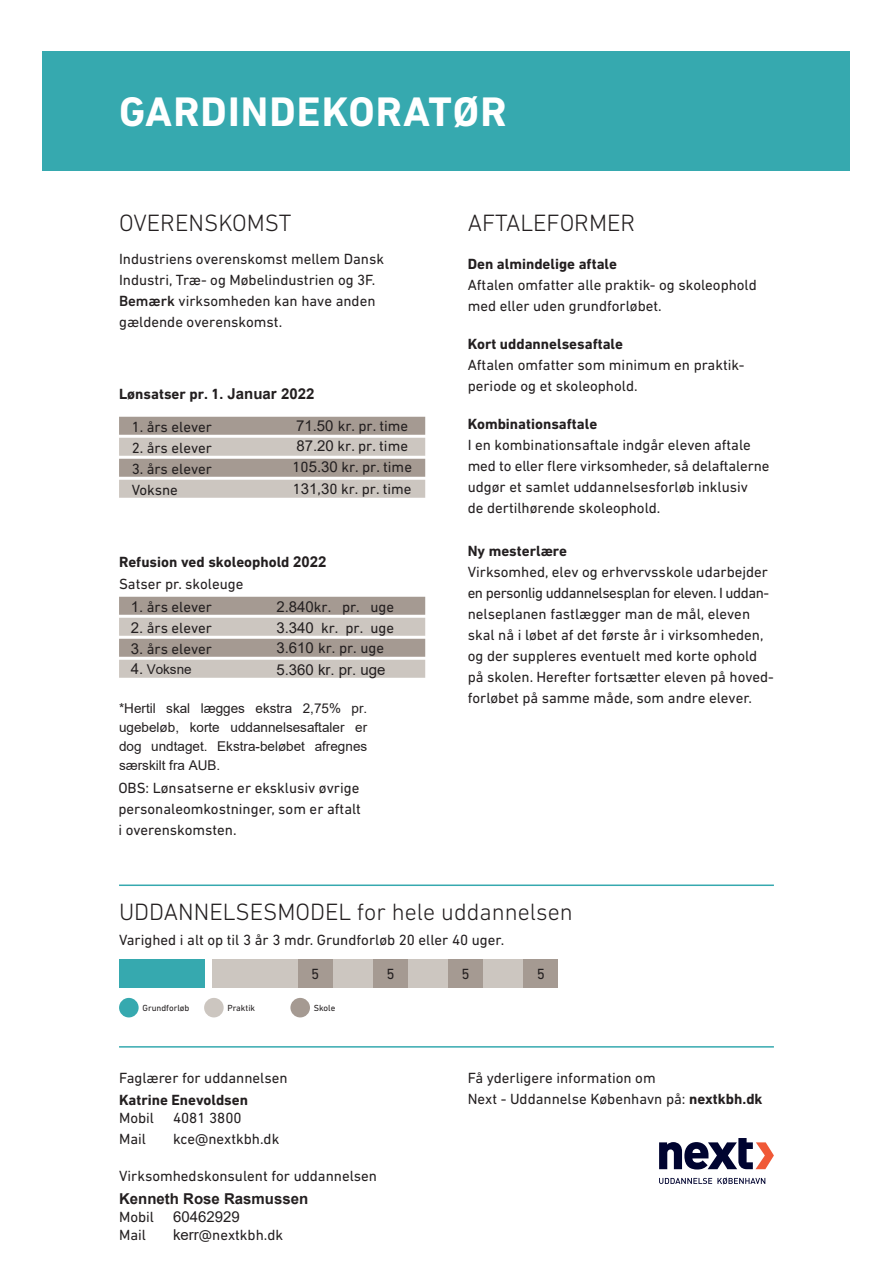
<style>
.page{position:relative;width:893px;height:1263px;background:#fff}
.page>*{position:absolute;margin:0;border:0;box-sizing:border-box;transform-origin:0 0}
.t1{font:700 42px "DIN Next LT Pro";letter-spacing:.025em;color:#fff}
.t2{font:300 24px "DIN Next LT Pro";color:#231f20}
.t3{font:15px/21px "DIN Next LT Pro";color:#231f20}
.t4{font:700 15px/21.9px "DIN Next LT Pro";color:#231f20}
.t5{font:15px "Arial";color:#231f20}
.t6{font:700 15px "Arial";color:#231f20}
.t7{font:13.5px/18.9px "Arial";color:#231f20;text-align:justify}
.t8{font:9px "DIN Next LT Pro";color:#231f20}
.s1{font-weight:500}
.s2{font-family:"Arial"}
.s3{font-weight:400}
.s4{font-size:15px}
.s5{font-weight:700}
</style>
<div class="page">
<div style="left:43px;top:51px;width:807px;height:119px;background:#36a9af"></div>
<div style="left:119px;top:959px;width:85px;height:28px;background:#36a9af"></div>
<div style="left:119px;top:998px;width:20px;height:19px;background:#36a9af;border-radius:50%"></div>
<div style="left:204px;top:998px;width:20px;height:19px;background:#ccc6c0;border-radius:50%"></div>
<div style="left:290px;top:998px;width:20px;height:19px;background:#a59a92;border-radius:50%"></div>
<hr style="left:119px;top:884px;width:655px;height:2px;background:#36a9af">
<hr style="left:119px;top:1046px;width:655px;height:1px;background:#36a9af">
<svg style="left:659px;top:1138px;width:115px;height:31px"></svg>
<svg style="left:659px;top:1177px;width:106px;height:7px"></svg>
<div style="left:213px;top:959px;width:345px;height:28px;background:#ccc6c0"></div>
<div style="left:373px;top:959px;width:34px;height:28px;background:#a59a92"></div>
<div style="left:449px;top:959px;width:34px;height:28px;background:#a59a92"></div>
<div style="left:524px;top:959px;width:34px;height:28px;background:#a59a92"></div>
<div style="left:298px;top:959px;width:34px;height:28px;background:#a59a92"></div>
<div style="left:119px;top:417px;width:306px;height:18px;background:#a59a92"></div>
<div style="left:119px;top:438px;width:306px;height:18px;background:#ccc6c0"></div>
<div style="left:119px;top:459px;width:306px;height:18px;background:#a59a92"></div>
<div style="left:119px;top:480px;width:306px;height:18px;background:#ccc6c0"></div>
<div style="left:119px;top:597px;width:306px;height:18px;background:#a59a92"></div>
<div style="left:119px;top:618px;width:306px;height:18px;background:#ccc6c0"></div>
<div style="left:119px;top:639px;width:306px;height:18px;background:#a59a92"></div>
<div style="left:119px;top:660px;width:306px;height:18px;background:#ccc6c0"></div>
<h1 class="t1" style="left:119px;top:87px;width:389px">GARDINDEKORATØR</h1>
<h2 class="t2" style="left:119px;top:209px;width:174px">OVERENSKOMST</h2>
<p class="t3" style="left:119px;top:249px;width:266px">Industriens overenskomst mellem Dansk Industri, Træ- og Møbelindustrien og 3F.<br><span class="s1">Bemærk</span> virksomheden kan have anden gældende overenskomst.</p>
<p class="t4" style="left:119px;top:383px;width:197px">Lønsatser pr. 1. <span class="s2">Januar 2022</span></p>
<p class="t3" style="left:132px;top:416px;width:82px">1. års elever</p>
<p class="t3" style="left:132px;top:437px;width:82px">2. års elever</p>
<p class="t3" style="left:132px;top:458px;width:82px">3. års elever<br>Voksne</p>
<p class="t3" style="left:292px;top:415px;width:121px"><span class="s2">71.50</span> kr. pr. time<br><span class="s2">87.20</span> kr. pr. time<br>10<span class="s2">5.30</span> kr. pr. time<br>1<span class="s2">31</span>,<span class="s2">3</span>0 kr. pr. time</p>
<p class="t4" style="left:119px;top:551px;width:209px">Refusion ved skoleophold <span class="s2">2022<br></span><span class="s3">Satser pr. skoleuge</span></p>
<p class="t3" style="left:131px;top:596px;width:83px"><span class="s2">1.</span> års elever</p>
<p class="t3" style="left:131px;top:617px;width:83px"><span class="s2">2.</span> års elever</p>
<p class="t3" style="left:131px;top:638px;width:83px"><span class="s2">3.</span> års elever</p>
<p class="t7" style="left:131px;top:659px;width:62px"><span class="s4">4.</span> Voksne</p>
<p class="t3" style="left:276px;top:596px;width:119px;text-align:justify"><span class="s2">2.840</span>kr. pr. uge <span class="s2">3.340</span> kr. pr. uge <span class="s2">3.610</span> kr. pr. uge</p>
<p class="t5" style="left:276px;top:659px;width:111px">5.360 kr. pr. uge</p>
<p class="t7" style="left:119px;top:699px;width:250px">*Hertil skal lægges ekstra 2,75% pr. ugebeløb, korte uddannelsesaftaler er dog undtaget. Ekstra-beløbet afregnes særskilt fra AUB.</p>
<p class="t3" style="left:118px;top:777px;width:244px;text-align:justify">OBS: Lønsatserne er eksklusiv øvrige personaleomkostninger, som er aftalt i overenskomsten.</p>
<h2 class="t2" style="left:468px;top:209px;width:169px">AFTALEFORMER</h2>
<p class="t4" style="left:468px;top:253px;width:151px">Den almindelige aftale</p>
<p class="t3" style="left:468px;top:274px;width:291px">Aftalen omfatter alle praktik- og skoleophold med eller uden grundforløbet.</p>
<p class="t4" style="left:468px;top:333px;width:157px">Kort uddannelsesaftale</p>
<p class="t3" style="left:468px;top:354px;width:278px">Aftalen omfatter som minimum en praktik&shy;periode og et skoleophold.</p>
<p class="t4" style="left:468px;top:413px;width:131px">Kombinationsaftale</p>
<p class="t3" style="left:468px;top:434px;width:303px">I en kombinationsaftale indgår eleven aftale med to eller flere virksomheder, så delaftalerne udgør et samlet uddannelsesforløb inklusiv<br>de dertilhørende skoleophold.</p>
<p class="t4" style="left:468px;top:539px;width:101px">Ny mesterlære</p>
<p class="t3" style="left:468px;top:561px;width:308px">Virksomhed, elev og erhvervsskole udarbejder en personlig uddannelsesplan for eleven. I uddan&shy;nelseplanen fastlægger man de mål, eleven skal nå i løbet af det første år i virksomheden, og der suppleres eventuelt med korte ophold på skolen. Herefter fortsætter eleven på hoved&shy;forløbet på samme måde, som andre elever.</p>
<h2 class="t2" style="left:119px;top:897px;width:455px">UDDANNELSESMODEL for hele uddannelsen</h2>
<p class="t3" style="left:119px;top:929px;width:387px">Varighed i alt op til 3 år 3 mdr. Grundforløb 20 eller 40 uger.</p>
<p class="t3" style="left:311px;top:963px;width:10px">5</p>
<p class="t3" style="left:386px;top:963px;width:10px">5</p>
<p class="t3" style="left:462px;top:963px;width:10px">5</p>
<p class="t3" style="left:537px;top:963px;width:10px">5</p>
<p class="t8" style="left:142px;top:1003px;width:49px">Grundforløb</p>
<p class="t8" style="left:227px;top:1003px;width:29px">Praktik</p>
<p class="t8" style="left:314px;top:1003px;width:23px">Skole</p>
<p class="t3" style="left:119px;top:1067px;width:170px">Faglærer for uddannelsen</p>
<p class="t4" style="left:119px;top:1089px;width:130px">Katrine Enevoldsen</p>
<p class="t3" style="left:119px;top:1107px;width:37px">Mobil</p>
<p class="t3" style="left:173px;top:1107px;width:70px">4081 3800</p>
<p class="t3" style="left:119px;top:1128px;width:28px">Mail</p>
<p class="t3" style="left:173px;top:1128px;width:108px">kce@nextkbh.dk</p>
<p class="t3" style="left:119px;top:1165px;width:259px">Virksomhedskonsulent for uddannelsen</p>
<p class="t6" style="left:119px;top:1188px;width:191px">Kenneth Rose Rasmussen</p>
<p class="t3" style="left:119px;top:1206px;width:37px">Mobil</p>
<p class="t5" style="left:173px;top:1207px;width:68px">60462929</p>
<p class="t3" style="left:119px;top:1224px;width:28px">Mail</p>
<p class="t3" style="left:173px;top:1225px;width:112px"><span class="s2">kerr</span>@nextkbh.dk</p>
<p class="t3" style="left:468px;top:1067px;width:296px">Få yderligere information om<br>Next - Uddannelse København på: <span class="s5">nextkbh.dk</span></p>
</div>
